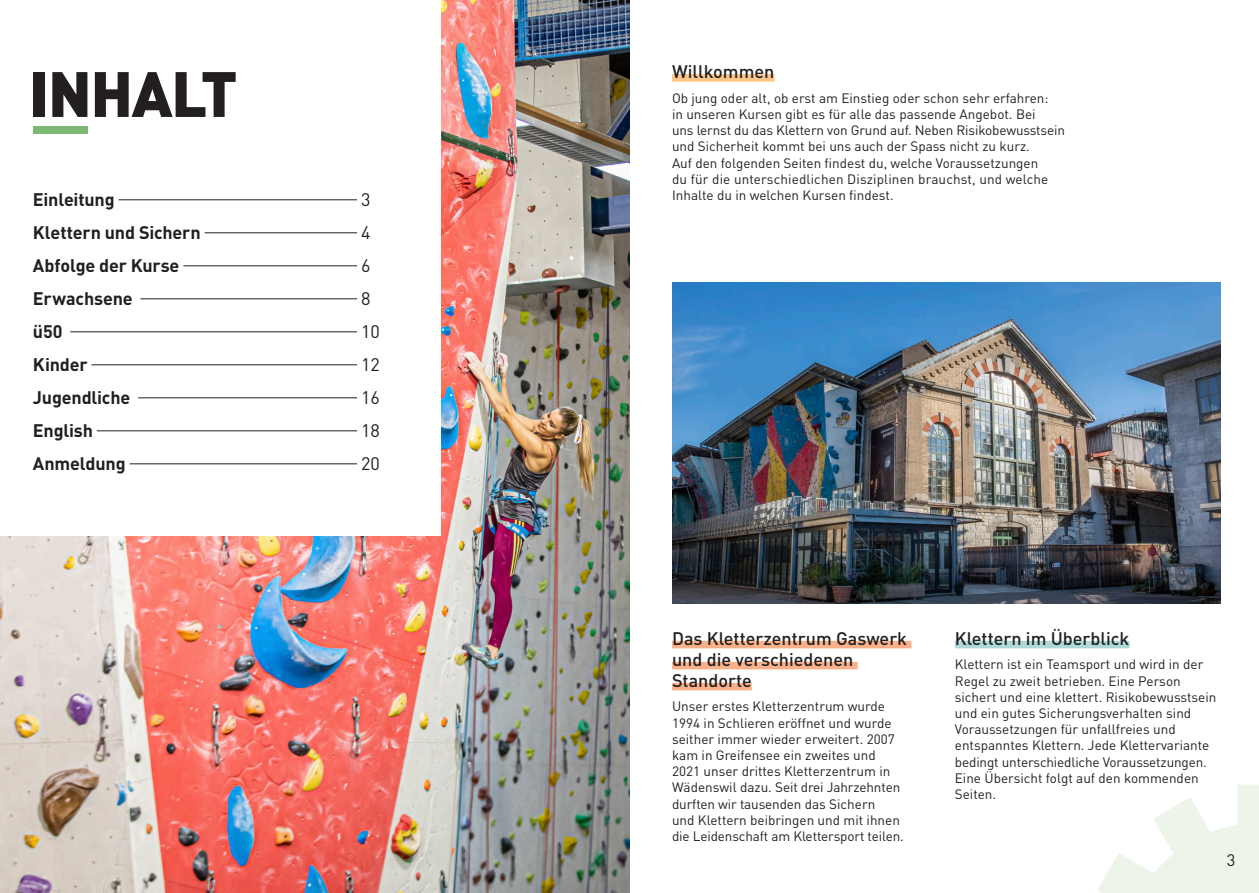
<style>
.page{position:relative;width:1259px;height:893px;background:#fff}
.page>*{position:absolute;margin:0;border:0;box-sizing:border-box;transform-origin:0 0}
.t1{font:900 63px "DIN";letter-spacing:-.025em;color:#231f20}
.t2{font:700 18px "DIN";letter-spacing:-.01em;color:#231f20}
.t3{font:500 18px/21px "DIN";color:#231f20}
.t4{font:18px "DIN";color:#231f20}
.t5{font:16.5px "DIN";color:#231f20}
.t6{font:13.5px/16.2px "DIN";color:#231f20}
</style>
<div class="page">
<img style="left:0;top:0;width:629px;height:893px">
<div style="left:0;top:0;width:440px;height:536px;background:#fff"></div>
<hr style="left:119px;top:199px;width:238px;height:1px;background:#231f20">
<hr style="left:205px;top:232px;width:152px;height:1px;background:#231f20">
<hr style="left:183px;top:265px;width:174px;height:1px;background:#231f20">
<hr style="left:141px;top:298px;width:216px;height:1px;background:#231f20">
<hr style="left:70px;top:331px;width:287px;height:1px;background:#231f20">
<hr style="left:91px;top:364px;width:266px;height:1px;background:#231f20">
<hr style="left:138px;top:397px;width:219px;height:1px;background:#231f20">
<hr style="left:97px;top:430px;width:260px;height:1px;background:#231f20">
<hr style="left:130px;top:463px;width:227px;height:1px;background:#231f20">
<div style="left:34px;top:126px;width:54px;height:8px;background:#7cb872"></div>
<div style="left:672px;top:641px;width:239px;height:7px;background:#f9b18a"></div>
<div style="left:672px;top:662px;width:185px;height:7px;background:#f9b18a"></div>
<div style="left:672px;top:683px;width:80px;height:7px;background:#f9b18a"></div>
<div style="left:955px;top:641px;width:174px;height:7px;background:#addad7"></div>
<div style="left:672px;top:74px;width:102px;height:8px;background:#fdc689"></div>
<img style="left:672px;top:283px;width:548px;height:321px">
<svg style="left:1098px;top:785px;width:161px;height:108px"></svg>
<h1 class="t1" style="left:29px;top:52px;width:210px">INHALT</h1>
<h2 class="t2" style="left:33px;top:188px;width:83px">Einleitung</h2>
<h2 class="t4" style="left:361px;top:188px;width:11px">3</h2>
<h2 class="t2" style="left:33px;top:221px;width:169px">Klettern und Sichern</h2>
<h2 class="t4" style="left:361px;top:221px;width:11px">4</h2>
<h2 class="t2" style="left:33px;top:254px;width:148px">Abfolge der Kurse</h2>
<h2 class="t4" style="left:361px;top:254px;width:11px">6</h2>
<h2 class="t2" style="left:33px;top:287px;width:101px">Erwachsene</h2>
<h2 class="t4" style="left:361px;top:287px;width:11px">8</h2>
<h2 class="t2" style="left:33px;top:320px;width:31px">ü50</h2>
<h2 class="t4" style="left:361px;top:320px;width:20px">10</h2>
<h2 class="t2" style="left:33px;top:353px;width:56px">Kinder</h2>
<h2 class="t4" style="left:361px;top:353px;width:20px">12</h2>
<h2 class="t2" style="left:33px;top:386px;width:99px">Jugendliche</h2>
<h2 class="t4" style="left:361px;top:386px;width:20px">16</h2>
<h2 class="t2" style="left:33px;top:419px;width:62px">English</h2>
<h2 class="t4" style="left:361px;top:419px;width:20px">18</h2>
<h2 class="t2" style="left:33px;top:452px;width:94px">Anmeldung</h2>
<h2 class="t4" style="left:361px;top:452px;width:20px">20</h2>
<h2 class="t3" style="left:672px;top:60px;width:104px">Willkommen</h2>
<p class="t6" style="left:672px;top:89px;width:394px">Ob jung oder alt, ob erst am Einstieg oder schon sehr erfahren:<br>in unseren Kursen gibt es für alle das passende Angebot. Bei<br>uns lernst du das Klettern von Grund auf. Neben Risikobewusstsein und Sicherheit kommt bei uns auch der Spass nicht zu kurz.<br>Auf den folgenden Seiten findest du, welche Voraussetzungen<br>du für die unterschiedlichen Disziplinen brauchst, und welche Inhalte du in welchen Kursen findest.</p>
<h2 class="t3" style="left:672px;top:627px;width:237px">Das Kletterzentrum Gaswerk und die verschiedenen<br>Standorte</h2>
<p class="t6" style="left:672px;top:698px;width:233px">Unser erstes Kletterzentrum wurde 1994 in Schlieren eröffnet und wurde seither immer wieder erweitert. 2007 kam in Greifensee ein zweites und 2021 unser drittes Kletterzentrum in Wädenswil dazu. Seit drei Jahrzehnten durften wir tausenden das Sichern<br>und Klettern beibringen und mit ihnen die Leidenschaft am Klettersport teilen.</p>
<h2 class="t3" style="left:955px;top:627px;width:176px">Klettern im Überblick</h2>
<p class="t6" style="left:955px;top:656px;width:263px">Klettern ist ein Teamsport und wird in der Regel zu zweit betrieben. Eine Person sichert und eine klettert. Risikobewusstsein und ein gutes Sicherungsverhalten sind Voraussetzungen für unfallfreies und entspanntes Klettern. Jede Klettervariante bedingt unterschiedliche Voraussetzungen.<br>Eine Übersicht folgt auf den kommenden Seiten.</p>
<p class="t5" style="left:1226px;top:850px;width:10px">3</p>
</div>
